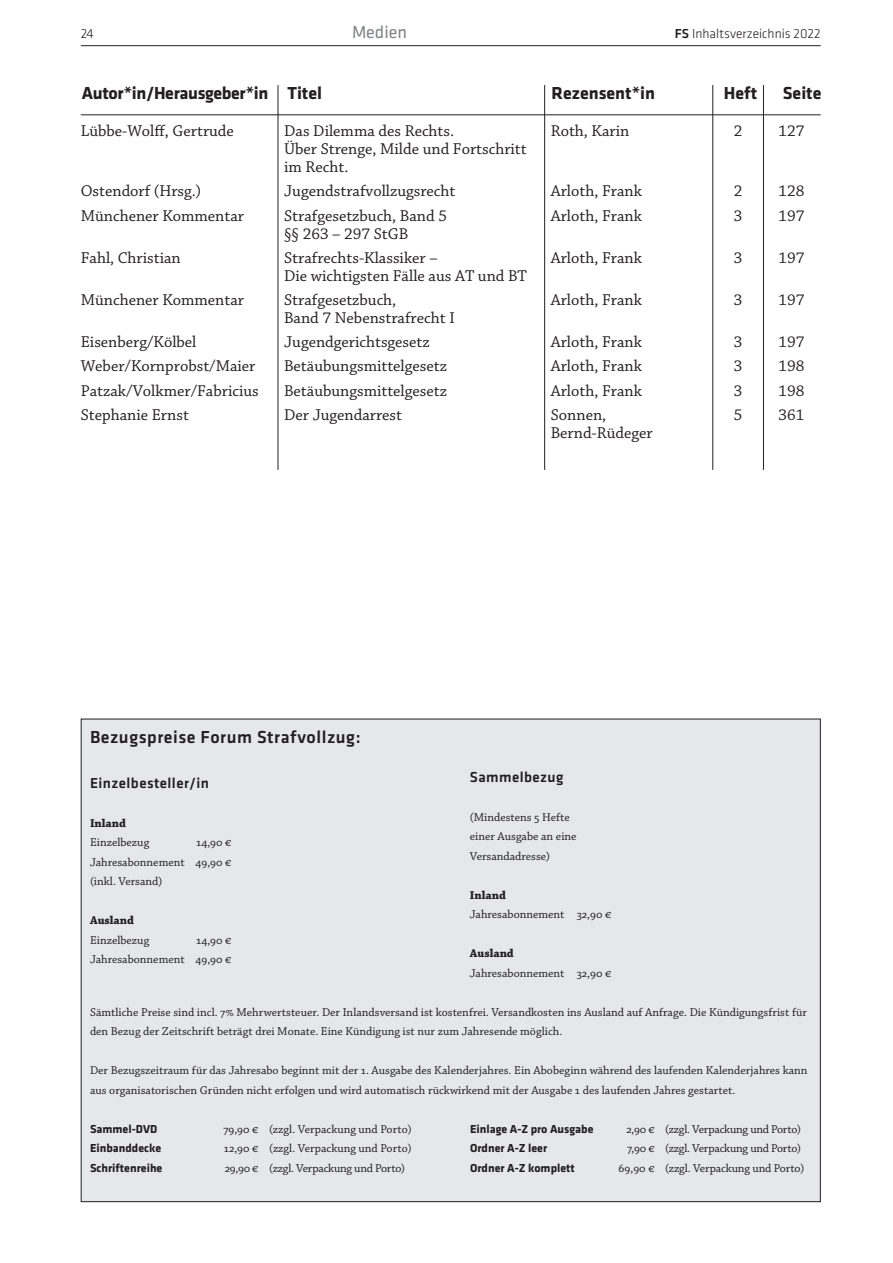
<style>
.page{position:relative;width:893px;height:1263px;background:#fff}
.page>*{position:absolute;margin:0;border:0;box-sizing:border-box;transform-origin:0 0}
.t1{font:500 18px "Klavika";letter-spacing:.03em;color:#231f20}
.t2{font:700 18px "Klavika";letter-spacing:-.02em;color:#231f20}
.t3{font:700 18px "Klavika";color:#231f20}
.t4{font:18px "Klavika";color:#808285}
.t5{font:16.5px/18px "Chaparral Pro";color:#231f20}
.t6{font:500 15px "Klavika";letter-spacing:.03em;color:#231f20}
.t7{font:300 13.5px "Klavika";color:#231f20}
.t8{font:12px/19.5px "Chaparral Pro";color:#231f20}
.t9{font:12px "Chaparral Pro";letter-spacing:-.02em;color:#231f20}
.t10{font:700 12px "Klavika";color:#231f20}
.t11{font:700 12px "Chaparral Pro";color:#231f20}
.s1{font-weight:500}
</style>
<div class="page">
<hr style="left:81px;top:45px;width:740px;height:1px;background:#231f20">
<hr style="left:763px;top:85px;width:1px;height:385px;background:#231f20">
<hr style="left:712px;top:85px;width:1px;height:385px;background:#231f20">
<hr style="left:278px;top:85px;width:1px;height:385px;background:#231f20">
<hr style="left:544px;top:85px;width:1px;height:385px;background:#231f20">
<div style="left:81px;top:719px;width:739px;height:483px;background:#e6e7e9"></div>
<hr style="left:81px;top:115px;width:740px;height:1px;background:#231f20">
<p class="t7" style="left:81px;top:26px;width:15px">24</p>
<h1 class="t4" style="left:352px;top:22px;width:57px">Medien</h1>
<p class="t7" style="left:675px;top:26px;width:147px"><span class="s1">FS</span> Inhaltsverzeichnis 2022</p>
<h1 class="t2" style="left:82px;top:83px;width:242px">Autor*in/Herausgeber*in Titel</h1>
<h1 class="t3" style="left:551px;top:83px;width:105px">Rezensent*in</h1>
<h1 class="t3" style="left:724px;top:83px;width:35px">Heft</h1>
<h1 class="t3" style="left:783px;top:83px;width:40px">Seite</h1>
<h2 class="t5" style="left:81px;top:123px;width:155px">Lübbe-Wolff, Gertrude</h2>
<h2 class="t5" style="left:284px;top:123px;width:244px">Das Dilemma des Rechts.<br>Über Strenge, Milde und Fortschritt im Recht.</h2>
<h2 class="t5" style="left:551px;top:123px;width:80px">Roth, Karin</h2>
<h2 class="t5" style="left:734px;top:123px;width:10px">2</h2>
<h2 class="t5" style="left:778px;top:123px;width:27px">127</h2>
<h2 class="t5" style="left:81px;top:183px;width:122px">Ostendorf (Hrsg.)</h2>
<h2 class="t5" style="left:284px;top:183px;width:173px">Jugendstrafvollzugsrecht</h2>
<h2 class="t5" style="left:551px;top:183px;width:93px">Arloth, Frank</h2>
<h2 class="t5" style="left:734px;top:183px;width:10px">2</h2>
<h2 class="t5" style="left:778px;top:183px;width:27px">128</h2>
<h2 class="t5" style="left:81px;top:207px;width:165px">Münchener Kommentar</h2>
<h2 class="t5" style="left:284px;top:207px;width:164px">Strafgesetzbuch, Band 5 §§ 263 – 297 StGB</h2>
<h2 class="t5" style="left:551px;top:207px;width:93px">Arloth, Frank</h2>
<h2 class="t5" style="left:734px;top:207px;width:10px">3</h2>
<h2 class="t5" style="left:778px;top:207px;width:27px">197</h2>
<h2 class="t5" style="left:81px;top:249px;width:101px">Fahl, Christian</h2>
<h2 class="t5" style="left:284px;top:249px;width:244px">Strafrechts-Klassiker –<br>Die wichtigsten Fälle aus AT und BT</h2>
<h2 class="t5" style="left:551px;top:249px;width:93px">Arloth, Frank</h2>
<h2 class="t5" style="left:734px;top:249px;width:10px">3</h2>
<h2 class="t5" style="left:778px;top:249px;width:27px">197</h2>
<h2 class="t5" style="left:81px;top:291px;width:165px">Münchener Kommentar</h2>
<h2 class="t5" style="left:284px;top:291px;width:172px">Strafgesetzbuch,<br>Band 7 Nebenstrafrecht I</h2>
<h2 class="t5" style="left:551px;top:291px;width:93px">Arloth, Frank</h2>
<h2 class="t5" style="left:734px;top:291px;width:10px">3</h2>
<h2 class="t5" style="left:778px;top:291px;width:27px">197</h2>
<h2 class="t5" style="left:81px;top:334px;width:117px">Eisenberg/Kölbel</h2>
<h2 class="t5" style="left:284px;top:334px;width:147px">Jugendgerichtsgesetz</h2>
<h2 class="t5" style="left:551px;top:334px;width:93px">Arloth, Frank</h2>
<h2 class="t5" style="left:734px;top:334px;width:10px">3</h2>
<h2 class="t5" style="left:778px;top:334px;width:27px">197</h2>
<h2 class="t5" style="left:81px;top:358px;width:176px">Weber/Kornprobst/Maier</h2>
<h2 class="t5" style="left:284px;top:358px;width:164px">Betäubungsmittelgesetz</h2>
<h2 class="t5" style="left:551px;top:358px;width:93px">Arloth, Frank</h2>
<h2 class="t5" style="left:734px;top:358px;width:10px">3</h2>
<h2 class="t5" style="left:778px;top:358px;width:27px">198</h2>
<h2 class="t5" style="left:81px;top:382px;width:179px">Patzak/Volkmer/Fabricius</h2>
<h2 class="t5" style="left:284px;top:382px;width:164px">Betäubungsmittelgesetz</h2>
<h2 class="t5" style="left:551px;top:382px;width:93px">Arloth, Frank</h2>
<h2 class="t5" style="left:734px;top:382px;width:10px">3</h2>
<h2 class="t5" style="left:778px;top:382px;width:27px">198</h2>
<h2 class="t5" style="left:81px;top:406px;width:110px">Stephanie Ernst</h2>
<h2 class="t5" style="left:284px;top:406px;width:119px">Der Jugendarrest</h2>
<h2 class="t5" style="left:551px;top:406px;width:103px">Sonnen,<br>Bernd-Rüdeger</h2>
<h2 class="t5" style="left:734px;top:406px;width:10px">5</h2>
<h2 class="t5" style="left:778px;top:406px;width:27px">361</h2>
<h1 class="t1" style="left:90px;top:727px;width:272px">Bezugspreise Forum Strafvollzug:</h1>
<p class="t6" style="left:90px;top:775px;width:121px">Einzelbesteller/in</p>
<p class="t11" style="left:90px;top:816px;width:37px">Inland</p>
<p class="t8" style="left:90px;top:833px;width:61px">Einzelbezug</p>
<p class="t6" style="left:470px;top:769px;width:95px">Sammelbezug</p>
<p class="t8" style="left:470px;top:808px;width:108px">(Mindestens 5 Hefte einer Ausgabe an eine<br>Versandadresse)</p>
<p class="t11" style="left:470px;top:888px;width:37px">Inland</p>
<p class="t8" style="left:470px;top:905px;width:143px">Jahresabonnement 32,90 €</p>
<p class="t11" style="left:470px;top:946px;width:45px">Ausland</p>
<p class="t8" style="left:470px;top:964px;width:143px">Jahresabonnement 32,90 €</p>
<p class="t8" style="left:90px;top:1003px;width:718px">Sämtliche Preise sind incl. 7% Mehrwertsteuer. Der Inlandsversand ist kostenfrei. Versandkosten ins Ausland auf Anfrage. Die Kündigungsfrist für den Bezug der Zeitschrift beträgt drei Monate. Eine Kündigung ist nur zum Jahresende möglich.</p>
<p class="t8" style="left:90px;top:1061px;width:719px">Der Bezugszeitraum für das Jahresabo beginnt mit der 1. Ausgabe des Kalenderjahres. Ein Abobeginn während des laufenden Kalenderjahres kann aus organisatorischen Gründen nicht erfolgen und wird automatisch rückwirkend mit der Ausgabe 1 des laufenden Jahres gestartet.</p>
<p class="t10" style="left:90px;top:1122px;width:69px">Sammel-DVD</p>
<p class="t8" style="left:223px;top:1120px;width:190px">79,90 € (zzgl. Verpackung und Porto)</p>
<p class="t10" style="left:470px;top:1122px;width:125px">Einlage A-Z pro Ausgabe</p>
<p class="t9" style="left:626px;top:1122px;width:176px">2,90 € (zzgl. Verpackung und Porto)</p>
<p class="t10" style="left:90px;top:1142px;width:73px">Einbanddecke</p>
<p class="t8" style="left:224px;top:1139px;width:189px">12,90 € (zzgl. Verpackung und Porto)</p>
<p class="t10" style="left:470px;top:1142px;width:79px">Ordner A-Z leer</p>
<p class="t9" style="left:627px;top:1142px;width:176px">7,90 € (zzgl. Verpackung und Porto)</p>
<p class="t10" style="left:90px;top:1161px;width:74px">Schriftenreihe</p>
<p class="t9" style="left:225px;top:1161px;width:182px">29,90 € (zzgl. Verpackung und Porto)</p>
<p class="t10" style="left:470px;top:1161px;width:106px">Ordner A-Z komplett</p>
<p class="t8" style="left:619px;top:1159px;width:187px">69,90 € (zzgl. Verpackung und Porto)</p>
<p class="t8" style="left:90px;top:833px;width:143px;text-align:justify;text-indent:106px">14,90 € Jahresabonnement 49,90 € (inkl. Versand)</p>
<p class="t11" style="left:90px;top:913px;width:45px">Ausland</p>
<p class="t8" style="left:90px;top:931px;width:61px">Einzelbezug</p>
<p class="t8" style="left:90px;top:931px;width:143px;text-align:right">14,90 €<br>Jahresabonnement 49,90 €</p>
</div>
